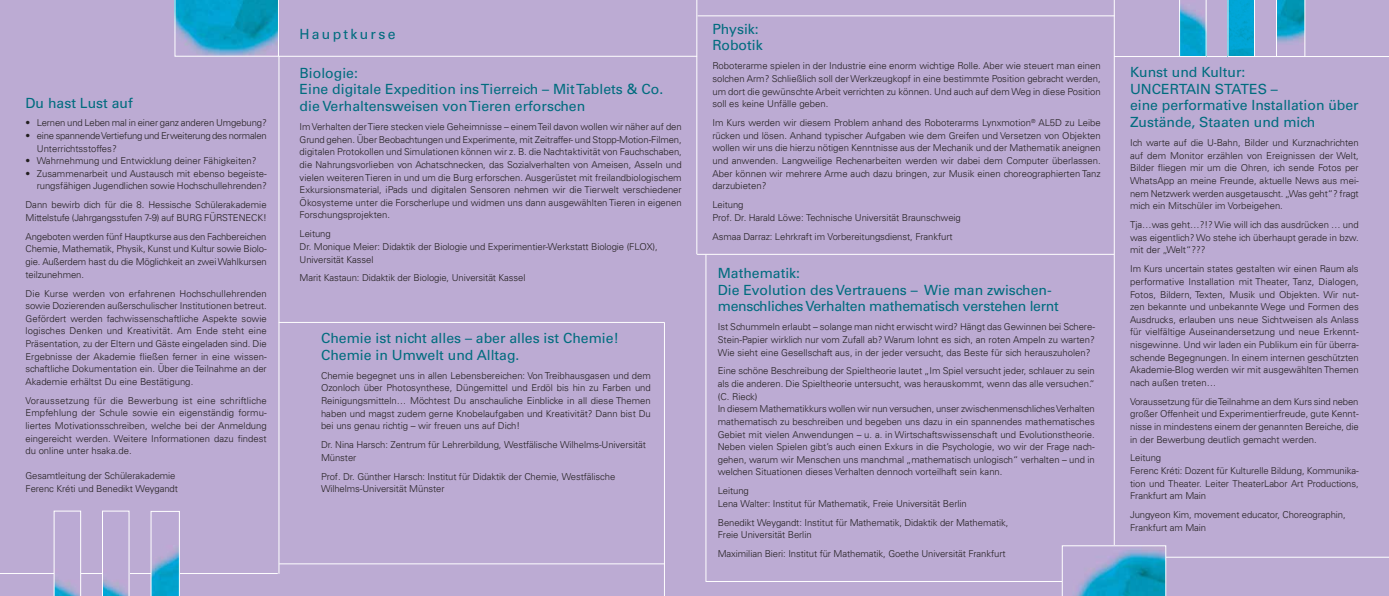
<style>
.page{position:relative;width:1389px;height:596px;background:#fff}
.page>*{position:absolute;margin:0;border:0;box-sizing:border-box;transform-origin:0 0}
.t1{font:14px/16.8px "Univers LT Std";color:#006c7e}
.t2{font:14px/16.8px "Univers LT Std";letter-spacing:-.02em;color:#006c7e}
.t3{font:14px "Univers LT Std";letter-spacing:.16em;color:#006c7e}
.t4{font:300 9.5px/12.6px "Univers LT";color:#231f20;text-align:justify}
.t5{font:300 9.5px/12.6px "Univers";letter-spacing:-.01em;color:#231f20}
.t6{font:300 9.5px/12.6px "Univers LT";letter-spacing:-.02em;color:#231f20}
</style>
<div class="page">
<div style="left:0;top:0;width:1389px;height:595px;background:#bcabd3"></div>
<hr style="left:175px;top:56px;width:522px;height:1px;background:#fff">
<hr style="left:697px;top:0;width:1px;height:254px;background:#fff">
<hr style="left:0;top:573px;width:278px;height:1px;background:#fff">
<hr style="left:279px;top:563px;width:386px;height:1px;background:#fff">
<hr style="left:697px;top:254px;width:417px;height:1px;background:#fff">
<hr style="left:698px;top:16px;width:417px;height:1px;background:#fff">
<hr style="left:1114px;top:56px;width:275px;height:1px;background:#fff">
<svg style="left:54px;top:510px;width:27px;height:85px"></svg>
<hr style="left:279px;top:322px;width:385px;height:1px;background:#fff">
<hr style="left:664px;top:322px;width:1px;height:273px;background:#fff">
<hr style="left:706px;top:254px;width:1px;height:327px;background:#fff">
<hr style="left:1114px;top:0;width:1px;height:595px;background:#fff">
<svg style="left:151px;top:511px;width:29px;height:84px"></svg>
<svg style="left:102px;top:510px;width:27px;height:85px"></svg>
<svg style="left:1062px;top:545px;width:104px;height:50px"></svg>
<svg style="left:175px;top:0;width:104px;height:56px;background:#29a1c8"></svg>
<hr style="left:706px;top:581px;width:356px;height:1px;background:#fff">
<hr style="left:1166px;top:556px;width:223px;height:1px;background:#fff">
<hr style="left:279px;top:56px;width:1px;height:517px;background:#fff">
<svg style="left:1179px;top:0;width:27px;height:56px"></svg>
<svg style="left:1276px;top:0;width:29px;height:56px"></svg>
<svg style="left:1228px;top:0;width:27px;height:56px;background:#0da8d4"></svg>
<h1 class="t1" style="left:26px;top:94px;width:109px">Du hast Lust auf</h1>
<p class="t4" style="left:26px;top:117px;width:243px">• Lernen und Leben mal in einer ganz anderen Umgebung?</p>
<p class="t6" style="left:37px;top:129px;width:231px;text-indent:-11px">• eine spannende Vertiefung und Erweiterung des normalen<br>Unterrichtsstoffes?</p>
<p class="t4" style="left:26px;top:154px;width:232px">• Wahrnehmung und Entwicklung deiner Fähigkeiten?</p>
<p class="t4" style="left:26px;top:167px;width:243px;text-align:right">• Zusammenarbeit und Austausch mit ebenso begeiste&shy;rungsfähigen Jugendlichen sowie Hochschullehrenden?</p>
<p class="t4" style="left:26px;top:198px;width:243px">Dann bewirb dich für die 8. Hessische Schülerakademie<br>Mittelstufe (Jahrgangsstufen 7-9) auf BURG FÜRSTENECK!</p>
<p class="t4" style="left:26px;top:230px;width:243px">Angeboten werden fünf Hauptkurse aus den Fachbereichen Chemie, Mathematik, Physik, Kunst und Kultur sowie Biolo&shy;gie. Außerdem hast du die Möglichkeit an zwei Wahlkursen teilzunehmen.</p>
<p class="t4" style="left:26px;top:287px;width:243px">Die Kurse werden von erfahrenen Hochschullehrenden sowie Dozierenden außerschulischer Institutionen betreut.<br>Gefördert werden fachwissenschaftliche Aspekte sowie logisches Denken und Kreativität. Am Ende steht eine Präsentation, zu der Eltern und Gäste eingeladen sind. Die Ergebnisse der Akademie fließen ferner in eine wissen&shy;schaftliche Dokumentation ein. Über die Teilnahme an der Akademie erhältst Du eine Bestätigung.</p>
<p class="t4" style="left:26px;top:394px;width:243px">Voraussetzung für die Bewerbung ist eine schriftliche Empfehlung der Schule sowie ein eigenständig formu&shy;liertes Motivationsschreiben, welche bei der Anmeldung eingereicht werden. Weitere Informationen dazu findest du online unter hsaka.de.</p>
<p class="t5" style="left:26px;top:469px;width:154px">Gesamtleitung der Schülerakademie<br>Ferenc Kréti und Benedikt Weygandt</p>
<h1 class="t3" style="left:300px;top:25px;width:97px">Hauptkurse</h1>
<h1 class="t1" style="left:300px;top:64px;width:365px">Biologie:<br>Eine digitale Expedition ins Tierreich – Mit Tablets &amp; Co. die Verhaltensweisen von Tieren erforschen</h1>
<p class="t4" style="left:300px;top:120px;width:384px">Im Verhalten der Tiere stecken viele Geheimnisse – einem Teil davon wollen wir näher auf den Grund gehen. Über Beobachtungen und Experimente, mit Zeitraffer- und Stopp-Motion-Filmen, digitalen Protokollen und Simulationen können wir z. B. die Nachtaktivität von Fauchschaben, die Nahrungsvorlieben von Achatschnecken, das Sozialverhalten von Ameisen, Asseln und vielen weiteren Tieren in und um die Burg erforschen. Ausgerüstet mit freilandbiologischem Exkursionsmaterial, iPads und digitalen Sensoren nehmen wir die Tierwelt verschiedener Ökosysteme unter die Forscherlupe und widmen uns dann ausgewählten Tieren in eigenen Forschungsprojekten.</p>
<p class="t5" style="left:300px;top:227px;width:360px">Leitung<br>Dr. Monique Meier: Didaktik der Biologie und Experimentier-Werkstatt Biologie (FLOX),<br>Universität Kassel</p>
<p class="t5" style="left:300px;top:271px;width:227px">Marit Kastaun: Didaktik der Biologie, Universität Kassel</p>
<h1 class="t1" style="left:321px;top:329px;width:300px">Chemie ist nicht alles – aber alles ist Chemie!<br>Chemie in Umwelt und Alltag.</h1>
<p class="t4" style="left:321px;top:369px;width:331px">Chemie begegnet uns in allen Lebensbereichen: Von Treibhausgasen und dem Ozonloch über Photosynthese, Düngemittel und Erdöl bis hin zu Farben und Reinigungsmitteln… Möchtest Du anschauliche Einblicke in all diese Themen haben und magst zudem gerne Knobelaufgaben und Kreativität? Dann bist Du bei uns genau richtig – wir freuen uns auf Dich!</p>
<p class="t5" style="left:321px;top:438px;width:326px">Dr. Nina Harsch: Zentrum für Lehrerbildung, Westfälische Wilhelms-Universität<br>Münster</p>
<p class="t5" style="left:321px;top:469px;width:296px">Prof. Dr. Günther Harsch: Institut für Didaktik der Chemie, Westfälische<br>Wilhelms-Universität Münster</p>
<h1 class="t1" style="left:712px;top:20px;width:52px">Physik:<br>Robotik</h1>
<p class="t4" style="left:712px;top:60px;width:390px">Roboterarme spielen in der Industrie eine enorm wichtige Rolle. Aber wie steuert man einen solchen Arm? Schließlich soll der Werkzeugkopf in eine bestimmte Position gebracht werden, um dort die gewünschte Arbeit verrichten zu können. Und auch auf dem Weg in diese Position soll es keine Unfälle geben.</p>
<p class="t4" style="left:712px;top:116px;width:390px">Im Kurs werden wir diesem Problem anhand des Roboterarms Lynxmotion<sup>®</sup> AL5D zu Leibe rücken und lösen. Anhand typischer Aufgaben wie dem Greifen und Versetzen von Objekten wollen wir uns die hierzu nötigen Kenntnisse aus der Mechanik und der Mathematik aneignen und anwenden. Langweilige Rechenarbeiten werden wir dabei dem Computer überlassen.<br>Aber können wir mehrere Arme auch dazu bringen, zur Musik einen choreographierten Tanz darzubieten?</p>
<p class="t5" style="left:712px;top:198px;width:250px">Leitung<br>Prof. Dr. Harald Löwe: Technische Universität Braunschweig</p>
<p class="t5" style="left:712px;top:229px;width:242px">Asmaa Darraz: Lehrkraft im Vorbereitungsdienst, Frankfurt</p>
<h1 class="t2" style="left:718px;top:264px;width:343px">Mathematik:<br>Die Evolution des Vertrauens – Wie man zwischen&shy;menschliches Verhalten mathematisch verstehen lernt</h1>
<p class="t4" style="left:718px;top:320px;width:379px">Ist Schummeln erlaubt – solange man nicht erwischt wird? Hängt das Gewinnen bei Schere-Stein-Papier wirklich nur vom Zufall ab? Warum lohnt es sich, an roten Ampeln zu warten?<br>Wie sieht eine Gesellschaft aus, in der jeder versucht, das Beste für sich herauszuholen?</p>
<p class="t4" style="left:718px;top:364px;width:379px;text-align:left">Eine schöne Beschreibung der Spieltheorie lautet „Im Spiel versucht jeder, schlauer zu sein als die anderen. Die Spieltheorie untersucht, was herauskommt, wenn das alle versuchen.“ (C. Rieck)<br>In diesem Mathematikkurs wollen wir nun versuchen, unser zwischenmenschliches Verhalten mathematisch zu beschreiben und begeben uns dazu in ein spannendes mathematisches Gebiet mit vielen Anwendungen – u. a. in Wirtschaftswissenschaft und Evolutionstheorie.<br>Neben vielen Spielen gibt’s auch einen Exkurs in die Psychologie, wo wir der Frage nach&shy;gehen, warum wir Menschen uns manchmal „mathematisch unlogisch“ verhalten – und in welchen Situationen dieses Verhalten dennoch vorteilhaft sein kann.</p>
<p class="t5" style="left:718px;top:484px;width:250px">Leitung<br>Lena Walter: Institut für Mathematik, Freie Universität Berlin</p>
<p class="t5" style="left:718px;top:515px;width:292px">Benedikt Weygandt: Institut für Mathematik, Didaktik der Mathematik,<br>Freie Universität Berlin</p>
<p class="t5" style="left:718px;top:547px;width:289px">Maximilian Bieri: Institut für Mathematik, Goethe Universität Frankfurt</p>
<h1 class="t1" style="left:1130px;top:63px;width:230px">Kunst und Kultur:<br>UNCERTAIN STATES –<br>eine performative Installation über<br>Zustände, Staaten und mich</h1>
<p class="t4" style="left:1130px;top:136px;width:230px">Ich warte auf die U-Bahn, Bilder und Kurznachrichten auf dem Monitor erzählen von Ereignissen der Welt, Bilder fliegen mir um die Ohren, ich sende Fotos per WhatsApp an meine Freunde, aktuelle News aus mei&shy;nem Netzwerk werden ausgetauscht. „Was geht“? fragt mich ein Mitschüler im Vorbeigehen.</p>
<p class="t4" style="left:1130px;top:218px;width:230px">Tja…was geht…?!? Wie will ich das ausdrücken … und was eigentlich? Wo stehe ich überhaupt gerade in bzw. mit der „Welt“???</p>
<p class="t4" style="left:1130px;top:262px;width:230px">Im Kurs uncertain states gestalten wir einen Raum als performative Installation mit Theater, Tanz, Dialogen, Fotos, Bildern, Texten, Musik und Objekten. Wir nut&shy;zen bekannte und unbekannte Wege und Formen des Ausdrucks, erlauben uns neue Sichtweisen als Anlass für vielfältige Auseinandersetzung und neue Erkennt&shy;nisgewinne. Und wir laden ein Publikum ein für überra&shy;schende Begegnungen. In einem internen geschützten Akademie-Blog werden wir mit ausgewählten Themen nach außen treten…</p>
<p class="t4" style="left:1130px;top:395px;width:230px">Voraussetzung für die Teilnahme an dem Kurs sind neben großer Offenheit und Experimentierfreude, gute Kennt&shy;nisse in mindestens einem der genannten Bereiche, die in der Bewerbung deutlich gemacht werden.</p>
<p class="t5" style="left:1130px;top:451px;width:230px">Leitung<br>Ferenc Kréti: Dozent für Kulturelle Bildung, Kommunika&shy;tion und Theater. Leiter TheaterLabor Art Productions, Frankfurt am Main</p>
<p class="t5" style="left:1130px;top:508px;width:217px">Jungyeon Kim, movement educator, Choreographin,<br>Frankfurt am Main</p>
</div>
